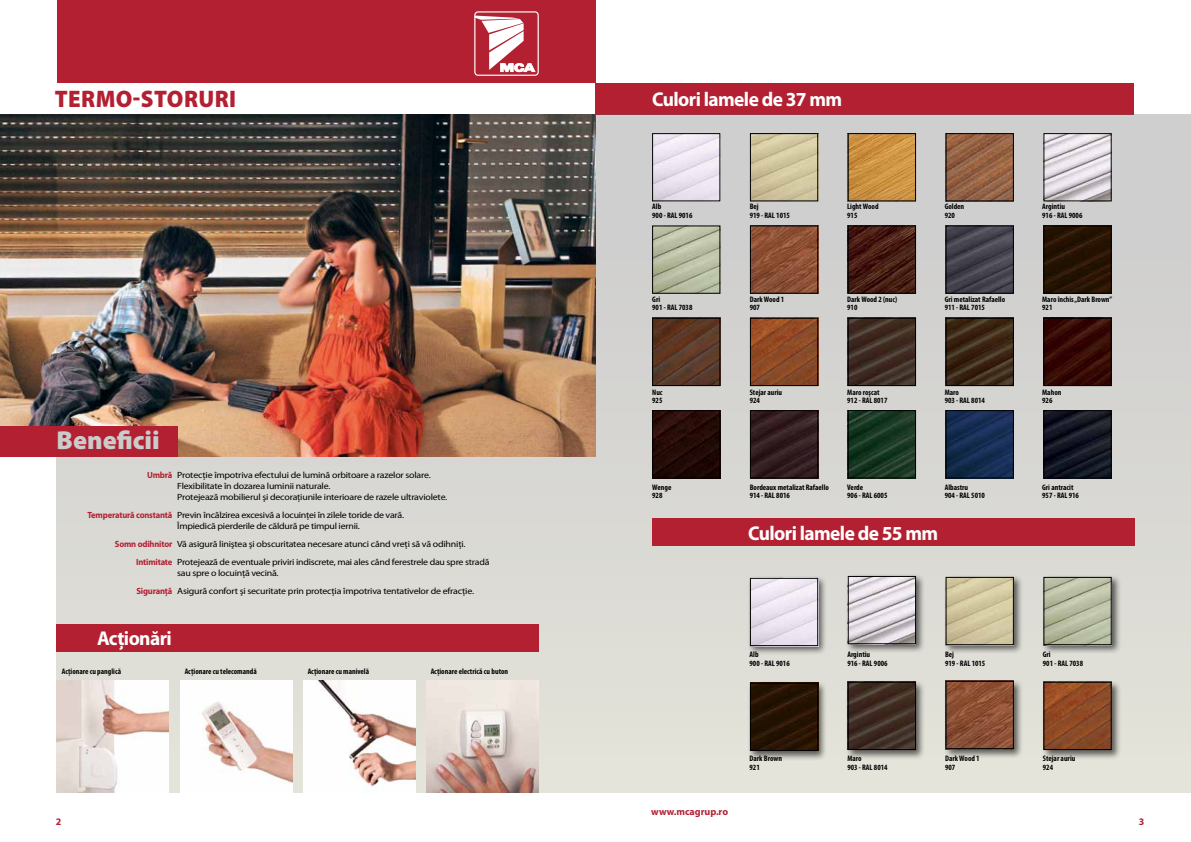
<style>
.page{position:relative;width:1191px;height:842px;background:#fff}
.page>*{position:absolute;margin:0;border:0;box-sizing:border-box;transform-origin:0 0}
.t1{font:900 26px "Myriad Pro";color:#cacccb}
.t2{font:900 24px "Myriad Pro";letter-spacing:.02em;color:#b32032;scale:.95 1}
.t3{font:700 20px "Myriad Pro";letter-spacing:-.03em;color:#fff}
.t4{font:700 10px "Myriad Pro";color:#b32032}
.t5{font:9px/11px "Myriad Pro";letter-spacing:-.02em;color:#000;scale:1.1 1}
.t6{font:700 9px/18px "Myriad Pro";letter-spacing:-.02em;color:#b32032;text-align:right;scale:.95 1}
.t7{font:700 condensed 8px/8px "Myriad Pro";color:#000}
</style>
<div class="page">
<div style="left:57px;top:0;width:538px;height:84px;background:#b32032"></div>
<div style="left:54px;top:83px;width:541px;height:32px;background:#fff"></div>
<div style="left:595px;top:83px;width:539px;height:32px;background:#b32032"></div>
<div style="left:474px;top:11px;width:65px;height:65px;border:1px solid #fff;border-radius:3px"></div>
<svg style="left:474px;top:16px;width:61px;height:56px"></svg>
<div style="left:57px;top:115px;width:1134px;height:677px;background:linear-gradient(to bottom,#c6c5c6,#e4e3da)"></div>
<img style="left:0;top:115px;width:595px;height:341px">
<div style="left:0;top:426px;width:178px;height:30px;background:#b32032"></div>
<div style="left:652px;top:519px;width:482px;height:27px;background:#b32032"></div>
<div style="left:57px;top:624px;width:482px;height:27px;background:#b32032"></div>
<img style="left:654px;top:135px;width:64px;height:64px">
<div style="left:652px;top:133px;width:68px;height:68px;border:1px solid #000"></div>
<img style="left:752px;top:135px;width:64px;height:64px">
<div style="left:750px;top:133px;width:68px;height:68px;border:1px solid #000"></div>
<img style="left:850px;top:135px;width:64px;height:64px">
<div style="left:848px;top:133px;width:68px;height:68px;border:1px solid #000"></div>
<img style="left:947px;top:135px;width:64px;height:64px">
<div style="left:945px;top:133px;width:68px;height:68px;border:1px solid #000"></div>
<img style="left:1045px;top:135px;width:64px;height:64px">
<div style="left:1043px;top:133px;width:68px;height:68px;border:1px solid #000"></div>
<img style="left:654px;top:320px;width:64px;height:64px">
<div style="left:652px;top:318px;width:68px;height:68px;border:1px solid #000"></div>
<img style="left:752px;top:320px;width:64px;height:64px">
<div style="left:750px;top:318px;width:68px;height:68px;border:1px solid #000"></div>
<img style="left:1045px;top:320px;width:64px;height:64px">
<div style="left:1043px;top:318px;width:68px;height:68px;border:1px solid #000"></div>
<img style="left:850px;top:320px;width:64px;height:64px">
<div style="left:848px;top:318px;width:68px;height:68px;border:1px solid #000"></div>
<img style="left:947px;top:320px;width:64px;height:64px">
<div style="left:945px;top:318px;width:68px;height:68px;border:1px solid #000"></div>
<img style="left:654px;top:412px;width:64px;height:64px">
<div style="left:652px;top:410px;width:68px;height:68px;border:1px solid #000"></div>
<img style="left:947px;top:412px;width:64px;height:64px">
<div style="left:945px;top:410px;width:68px;height:68px;border:1px solid #000"></div>
<img style="left:752px;top:412px;width:64px;height:64px">
<div style="left:750px;top:410px;width:68px;height:68px;border:1px solid #000"></div>
<img style="left:850px;top:412px;width:64px;height:64px">
<div style="left:848px;top:410px;width:68px;height:68px;border:1px solid #000"></div>
<img style="left:1045px;top:412px;width:64px;height:64px">
<div style="left:1043px;top:410px;width:68px;height:68px;border:1px solid #000"></div>
<img style="left:654px;top:228px;width:64px;height:64px">
<div style="left:652px;top:226px;width:68px;height:68px;border:1px solid #000"></div>
<img style="left:752px;top:228px;width:64px;height:64px">
<div style="left:750px;top:226px;width:68px;height:68px;border:1px solid #000"></div>
<img style="left:850px;top:228px;width:64px;height:64px">
<div style="left:848px;top:226px;width:68px;height:68px;border:1px solid #000"></div>
<img style="left:947px;top:228px;width:64px;height:64px">
<div style="left:945px;top:226px;width:68px;height:68px;border:1px solid #000"></div>
<img style="left:1045px;top:228px;width:64px;height:64px">
<div style="left:1043px;top:226px;width:68px;height:68px;border:1px solid #000"></div>
<div style="left:747px;top:574px;width:374px;height:187px;background:#000;opacity:.6"></div>
<img style="left:752px;top:580px;width:64px;height:64px">
<div style="left:750px;top:578px;width:68px;height:68px;border:1px solid #000"></div>
<img style="left:947px;top:579px;width:64px;height:64px">
<div style="left:945px;top:577px;width:68px;height:68px;border:1px solid #000"></div>
<img style="left:850px;top:578px;width:64px;height:64px">
<div style="left:848px;top:576px;width:68px;height:68px;border:1px solid #000"></div>
<img style="left:1045px;top:579px;width:64px;height:64px">
<div style="left:1043px;top:577px;width:68px;height:68px;border:1px solid #000"></div>
<img style="left:947px;top:683px;width:64px;height:64px">
<div style="left:945px;top:681px;width:68px;height:68px;border:1px solid #000"></div>
<img style="left:752px;top:685px;width:64px;height:64px">
<div style="left:750px;top:683px;width:68px;height:68px;border:1px solid #000"></div>
<img style="left:1045px;top:684px;width:64px;height:64px">
<div style="left:1043px;top:682px;width:68px;height:68px;border:1px solid #000"></div>
<img style="left:850px;top:684px;width:64px;height:64px">
<div style="left:848px;top:682px;width:68px;height:68px;border:1px solid #000"></div>
<img style="left:57px;top:680px;width:112px;height:112px">
<img style="left:303px;top:680px;width:112px;height:112px">
<img style="left:180px;top:680px;width:112px;height:112px">
<img style="left:427px;top:680px;width:112px;height:112px">
<h2 class="t2" style="left:55px;top:86px;width:193px">TERMO-STORURI</h2>
<h1 class="t1" style="left:56px;top:425px;width:105px">BENEFICII</h1>
<p class="t5" style="left:177px;top:469px;width:247px">Protecţie împotriva efectului de lumină orbitoare a razelor solare.<br>Flexibilitate în dozarea luminii naturale.<br>Protejează mobilierul şi decoraţiunile interioare de razele ultraviolete.</p>
<p class="t5" style="left:177px;top:509px;width:208px">Previn încălzirea excesivă a locuinţei în zilele toride de vară.<br>Împiedică pierderile de căldură pe timpul iernii.</p>
<p class="t5" style="left:177px;top:535px;width:285px;line-height:18px">Vă asigură liniştea şi obscuritatea necesare atunci când vreţi să vă odihniţi.<br>Protejează de eventuale priviri indiscrete, mai ales când ferestrele dau spre stradă</p>
<p class="t5" style="left:177px;top:564px;width:271px;line-height:18px">sau spre o locuinţă vecină.<br>Asigură confort şi securitate prin protecţia împotriva tentativelor de efracţie.</p>
<p class="t6" style="left:147px;top:466px;width:28px">Umbră</p>
<p class="t6" style="left:87px;top:506px;width:91px">Temperatură constantă</p>
<p class="t6" style="left:115px;top:535px;width:62px">Somn odihnitor<br>Intimitate</p>
<p class="t6" style="left:136px;top:582px;width:39px">Siguranţă</p>
<h3 class="t3" style="left:97px;top:626px;width:76px">Acţionări</h3>
<p class="t7" style="left:62px;top:667px;width:61px">Acţionare cu panglică</p>
<p class="t7" style="left:185px;top:667px;width:74px">Acţionare cu telecomandă</p>
<p class="t7" style="left:308px;top:667px;width:63px">Acţionare cu manivelă</p>
<p class="t7" style="left:431px;top:667px;width:79px">Acţionare electrică cu buton</p>
<p class="t4" style="left:56px;top:815px;width:7px">2</p>
<h3 class="t3" style="left:652px;top:86px;width:191px">Culori lamele de 37 mm</h3>
<p class="t7" style="left:652px;top:202px;width:42px;line-height:9px">Alb<br>900 - RAL 9016</p>
<p class="t7" style="left:749px;top:202px;width:42px;line-height:9px">Bej<br>919 - RAL 1015</p>
<p class="t7" style="left:847px;top:202px;width:33px;line-height:9px">Light Wood<br>915</p>
<p class="t7" style="left:944px;top:202px;width:21px;line-height:9px">Golden<br>920</p>
<p class="t7" style="left:1042px;top:202px;width:42px;line-height:9px">Argintiu<br>916 - RAL 9006</p>
<p class="t7" style="left:652px;top:295px;width:42px">Gri<br>901 - RAL 7038</p>
<p class="t7" style="left:749px;top:295px;width:36px">Dark Wood 1<br>907</p>
<p class="t7" style="left:847px;top:295px;width:51px">Dark Wood 2 (nuc)<br>910</p>
<p class="t7" style="left:944px;top:295px;width:62px">Gri metalizat Rafaello<br>911 - RAL 7015</p>
<p class="t7" style="left:1042px;top:295px;width:72px">Maro închis „Dark Brown”<br>921</p>
<p class="t7" style="left:652px;top:389px;width:12px">Nuc<br>925</p>
<p class="t7" style="left:749px;top:389px;width:34px">Stejar auriu<br>924</p>
<p class="t7" style="left:847px;top:389px;width:42px">Maro roşcat<br>912 - RAL 8017</p>
<p class="t7" style="left:944px;top:389px;width:42px">Maro<br>903 - RAL 8014</p>
<p class="t7" style="left:1042px;top:389px;width:21px">Mahon<br>926</p>
<p class="t7" style="left:652px;top:483px;width:21px">Wenge<br>928</p>
<p class="t7" style="left:749px;top:483px;width:81px">Bordeaux metalizat Rafaello<br>914 - RAL 8016</p>
<p class="t7" style="left:847px;top:483px;width:42px">Verde<br>906 - RAL 6005</p>
<p class="t7" style="left:944px;top:483px;width:42px">Albastru<br>904 - RAL 5010</p>
<p class="t7" style="left:1042px;top:483px;width:38px">Gri antracit<br>957 - RAL 916</p>
<h3 class="t3" style="left:748px;top:520px;width:191px">Culori lamele de 55 mm</h3>
<p class="t7" style="left:749px;top:650px;width:42px;line-height:9px">Alb<br>900 - RAL 9016</p>
<p class="t7" style="left:847px;top:650px;width:42px;line-height:9px">Argintiu<br>916 - RAL 9006</p>
<p class="t7" style="left:945px;top:650px;width:42px;line-height:9px">Bej<br>919 - RAL 1015</p>
<p class="t7" style="left:1042px;top:650px;width:42px;line-height:9px">Gri<br>901 - RAL 7038</p>
<p class="t4" style="left:651px;top:805px;width:78px">www.mcagrup.ro</p>
<p class="t7" style="left:749px;top:753px;width:34px;line-height:9px">Dark Brown<br>921</p>
<p class="t7" style="left:847px;top:753px;width:42px;line-height:9px">Maro<br>903 - RAL 8014</p>
<p class="t7" style="left:945px;top:753px;width:36px;line-height:9px">Dark Wood 1<br>907</p>
<p class="t7" style="left:1042px;top:753px;width:34px;line-height:9px">Stejar auriu<br>924</p>
<p class="t4" style="left:1138px;top:815px;width:7px">3</p>
</div>
